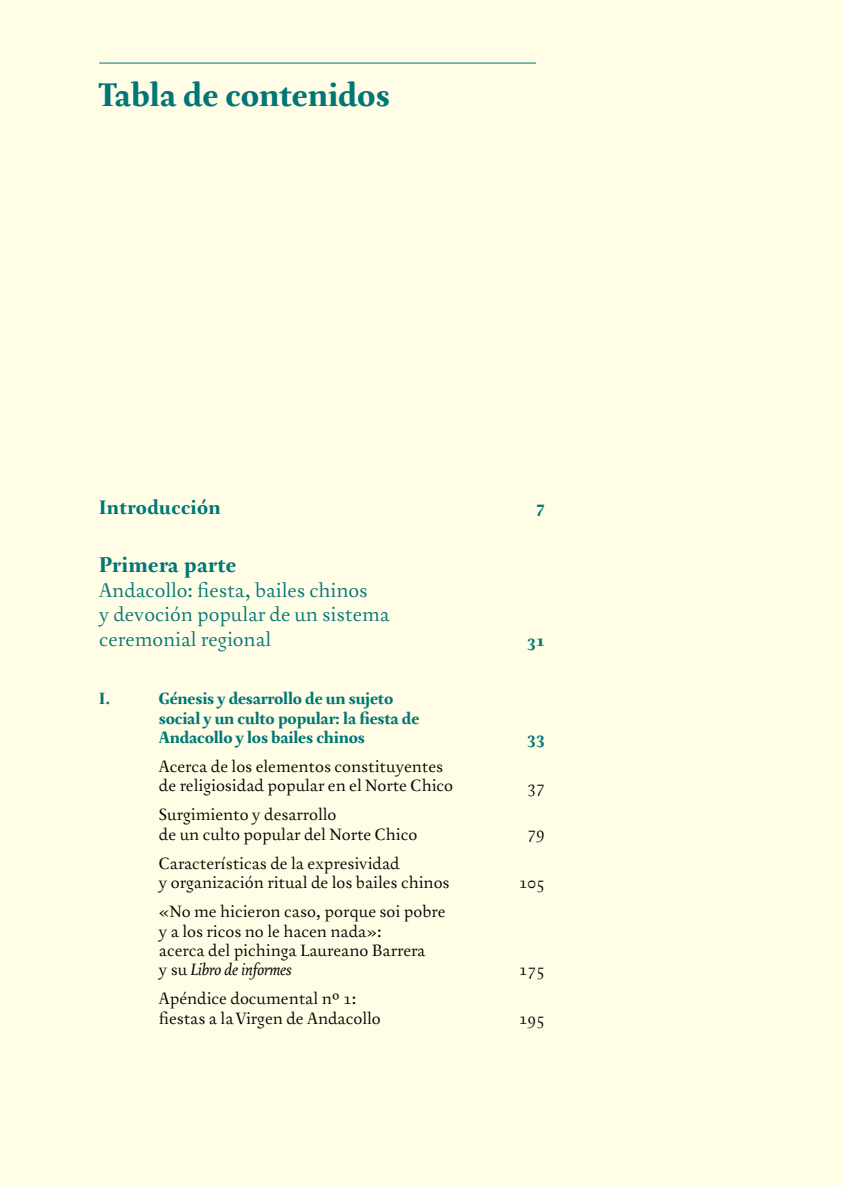
<style>
.page{position:relative;width:844px;height:1186px;background:#fff}
.page>*{position:absolute;margin:0;border:0;box-sizing:border-box;transform-origin:0 0}
.t1{font:700 35px "Australis Pro";color:#007785}
.t2{font:700 22.75px "Australis Pro";letter-spacing:.02em;color:#007785}
.t3{font:21px/24.5px "Australis Pro";color:#007785}
.t4{font:700 21px "Australis Pro";letter-spacing:.02em;color:#007785}
.t5{font:17.5px/19.2px "Australis Pro";color:#000}
.t6{font:700 17.5px/19.2px "Australis Pro";letter-spacing:-.01em;color:#007785}
.t7{font:italic 17.5px "Australis";color:#000}
.s1{font-family:"Australis Pro";font-style:normal}
</style>
<div class="page">
<div style="left:0;top:1px;width:842px;height:1185px;background:#fffde5"></div>
<h1 class="t1" style="left:99px;top:75px;width:292px">Tabla de contenidos</h1>
<p class="t4" style="left:99px;top:496px;width:123px">Introducción</p>
<h2 class="t2" style="left:99px;top:552px;width:138px">Primera parte</h2>
<p class="t3" style="left:99px;top:578px;width:292px">Andacollo: fiesta, bailes chinos<br>y devoción popular de un sistema ceremonial regional</p>
<p class="t6" style="left:99px;top:689px;width:12px">I.</p>
<p class="t6" style="left:159px;top:689px;width:262px">Génesis y desarrollo de un sujeto social y un culto popular: la fiesta de<br>Andacollo y los bailes chinos</p>
<p class="t5" style="left:159px;top:757px;width:296px">Acerca de los elementos constituyentes de religiosidad popular en el Norte Chico</p>
<p class="t5" style="left:159px;top:805px;width:260px">Surgimiento y desarrollo<br>de un culto popular del Norte Chico</p>
<p class="t5" style="left:159px;top:854px;width:292px">Características de la expresividad<br>y organización ritual de los bailes chinos</p>
<p class="t5" style="left:159px;top:902px;width:288px">«No me hicieron caso, porque soi pobre y a los ricos no le hacen nada»:<br>acerca del pichinga Laureano Barrera</p>
<p class="t7" style="left:159px;top:960px;width:134px"><span class="s1">y su</span> Libro de informes</p>
<p class="t5" style="left:159px;top:989px;width:223px">Apéndice documental nº 1: fiestas a la Virgen de Andacollo</p>
<p class="t6" style="left:536px;top:497px;width:10px">7</p>
<p class="t6" style="left:527px;top:631px;width:19px">31</p>
<p class="t6" style="left:527px;top:728px;width:19px">33</p>
<p class="t5" style="left:527px;top:777px;width:19px">37</p>
<p class="t5" style="left:527px;top:823px;width:19px">79</p>
<p class="t5" style="left:518px;top:873px;width:28px">105</p>
<p class="t5" style="left:518px;top:960px;width:28px">175</p>
<p class="t5" style="left:518px;top:1008px;width:28px">195</p>
</div>
